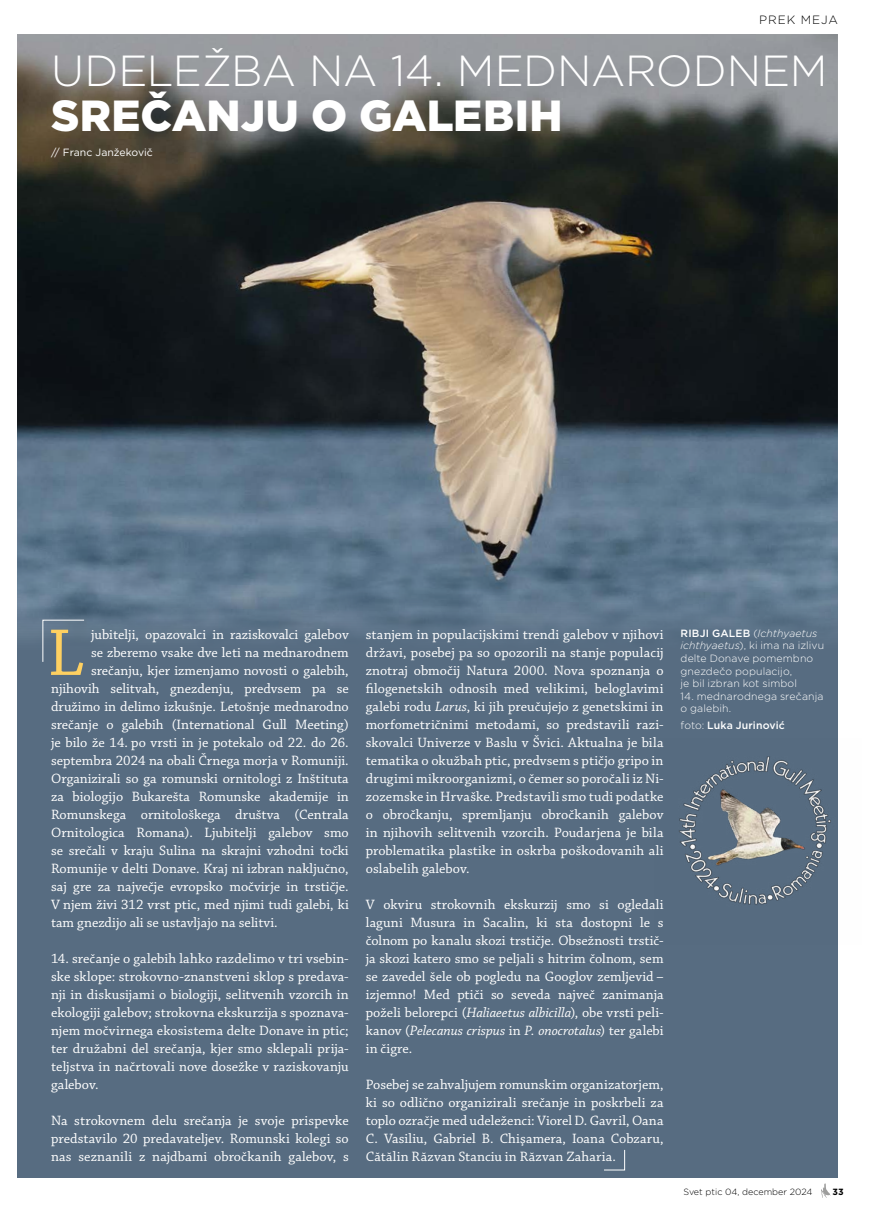
<style>
.page{position:relative;width:872px;height:1212px;background:#fff}
.page>*{position:absolute;margin:0;border:0;box-sizing:border-box;transform-origin:0 0}
.BODY_kapitelka{font:69.6px "Chaparral Pro";color:#fed061}
.NASLOV{font:300 43.5px/45px "Gotham";letter-spacing:-.01em;color:#fff}
.BODY{font:14.25px/18px "Chaparral Pro";letter-spacing:.01em;color:#fff;text-align:justify}
.BODY_kapitelka-2{font:14.25px "Chaparral Pro";color:#fff}
.PASICA_clanek{font:300 12px "Gotham";letter-spacing:.08em;color:#000}
.PODPIS_foto{font:300 10.5px/12.6px "Gotham";letter-spacing:.01em;color:#fff}
.PODPIS_foto-2{font:500 10.5px "Gotham";letter-spacing:.01em;color:#fff}
.avtor{font:10.5px "Gotham";color:#fff}
.t1{font:300 9px "Gotham";color:#000}
.t2{font:700 9px "Gotham";color:#000}
.s1{font-weight:900}
.s2{font-style:italic}
.s3{font-weight:500}
.s4{font-weight:300}
</style>
<div class="page">
<div style="left:17px;top:571px;width:821px;height:607px;background:#576c81"></div>
<img style="left:679px;top:756px;width:152px;height:149px">
<img style="left:17px;top:34px;width:821px;height:604px">
<svg style="left:42px;top:619px;width:43px;height:43px"></svg>
<svg style="left:604px;top:1149px;width:21px;height:21px"></svg>
<svg style="left:821px;top:1183px;width:9px;height:15px"></svg>
<p class="PASICA_clanek" style="left:759px;top:13px;width:80px">PREK MEJA</p>
<p class="NASLOV" style="left:51px;top:47px;width:778px">UDELEŽBA NA 14. MEDNARODNEM<br><span class="s1">SREČANJU O GALEBIH</span></p>
<p class="avtor" style="left:51px;top:145px;width:103px">// Franc Janžekovič</p>
<p class="BODY_kapitelka" style="left:48px;top:614px;width:38px">L</p>
<p class="BODY_kapitelka-2" style="left:91px;top:626px;width:259px">jubitelji, opazovalci in raziskovalci galebov</p>
<p class="BODY_kapitelka-2" style="left:91px;top:644px;width:259px">se zberemo vsake dve leti na mednarodnem</p>
<p class="BODY_kapitelka-2" style="left:91px;top:662px;width:259px">srečanju, kjer izmenjamo novosti o galebih,</p>
<p class="BODY_kapitelka-2" style="left:51px;top:680px;width:299px">njihovih selitvah, gnezdenju, predvsem pa se</p>
<p class="BODY_kapitelka-2" style="left:51px;top:698px;width:299px">družimo in delimo izkušnje. Letošnje mednarodno</p>
<p class="BODY_kapitelka-2" style="left:51px;top:716px;width:299px">srečanje o galebih (International Gull Meeting)</p>
<p class="BODY_kapitelka-2" style="left:51px;top:734px;width:299px">je bilo že 14. po vrsti in je potekalo od 22. do 26.</p>
<p class="BODY_kapitelka-2" style="left:51px;top:752px;width:299px">septembra 2024 na obali Črnega morja v Romuniji.</p>
<p class="BODY_kapitelka-2" style="left:51px;top:770px;width:299px">Organizirali so ga romunski ornitologi z Inštituta</p>
<p class="BODY_kapitelka-2" style="left:51px;top:788px;width:299px">za biologijo Bukarešta Romunske akademije in</p>
<p class="BODY_kapitelka-2" style="left:51px;top:806px;width:299px">Romunskega ornitološkega društva (Centrala</p>
<p class="BODY_kapitelka-2" style="left:51px;top:824px;width:299px">Ornitologica Romana). Ljubitelji galebov smo</p>
<p class="BODY_kapitelka-2" style="left:51px;top:842px;width:299px">se srečali v kraju Sulina na skrajni vzhodni točki</p>
<p class="BODY_kapitelka-2" style="left:51px;top:860px;width:299px">Romunije v delti Donave. Kraj ni izbran naključno,</p>
<p class="BODY_kapitelka-2" style="left:51px;top:878px;width:299px">saj gre za največje evropsko močvirje in trstičje.</p>
<p class="BODY_kapitelka-2" style="left:51px;top:896px;width:299px">V njem živi 312 vrst ptic, med njimi tudi galebi, ki</p>
<p class="BODY_kapitelka-2" style="left:51px;top:914px;width:228px">tam gnezdijo ali se ustavljajo na selitvi.</p>
<p class="BODY" style="left:51px;top:950px;width:299px">14. srečanje o galebih lahko razdelimo v tri vsebin&shy;ske sklope: strokovno-znanstveni sklop s predava&shy;nji in diskusijami o biologiji, selitvenih vzorcih in ekologiji galebov; strokovna ekskurzija s spoznava&shy;njem močvirnega ekosistema delte Donave in ptic; ter družabni del srečanja, kjer smo sklepali prija&shy;teljstva in načrtovali nove dosežke v raziskovanju galebov.</p>
<p class="BODY" style="left:51px;top:1112px;width:299px">Na strokovnem delu srečanja je svoje prispevke predstavilo 20 predavateljev. Romunski kolegi so nas seznanili z najdbami obročkanih galebov, s</p>
<p class="BODY" style="left:366px;top:626px;width:299px">stanjem in populacijskimi trendi galebov v njihovi državi, posebej pa so opozorili na stanje populacij znotraj območij Natura 2000. Nova spoznanja o filogenetskih odnosih med velikimi, beloglavimi galebi rodu <span class="s2">Larus</span>, ki jih preučujejo z genetskimi in morfometričnimi metodami, so predstavili razi&shy;skovalci Univerze v Baslu v Švici. Aktualna je bila tematika o okužbah ptic, predvsem s ptičjo gripo in drugimi mikroorganizmi, o čemer so poročali iz Ni&shy;zozemske in Hrvaške. Predstavili smo tudi podatke o obročkanju, spremljanju obročkanih galebov in njihovih selitvenih vzorcih. Poudarjena je bila problematika plastike in oskrba poškodovanih ali oslabelih galebov.</p>
<p class="BODY" style="left:366px;top:896px;width:299px">V okviru strokovnih ekskurzij smo si ogledali laguni Musura in Sacalin, ki sta dostopni le s čolnom po kanalu skozi trstičje. Obsežnosti trstič&shy;ja skozi katero smo se peljali s hitrim čolnom, sem se zavedel šele ob pogledu na Googlov zemljevid – izjemno! Med ptiči so seveda največ zanimanja poželi belorepci (<span class="s2">Haliaeetus albicilla</span>), obe vrsti peli&shy;kanov (<span class="s2">Pelecanus crispus</span> in <span class="s2">P. onocrotalus</span>) ter galebi in čigre.</p>
<p class="BODY" style="left:366px;top:1076px;width:299px">Posebej se zahvaljujem romunskim organizatorjem, ki so odlično organizirali srečanje in poskrbeli za toplo ozračje med udeleženci: Viorel D. Gavril, Oana C. Vasiliu, Gabriel B. Chişamera, Ioana Cobzaru, Cătălin Răzvan Stanciu in Răzvan Zaharia.</p>
<p class="PODPIS_foto" style="left:680px;top:626px;width:145px"><span class="s3">RIBJI GALEB</span> (<span class="s2">Ichthyaetus ichthyaetus</span>), ki ima na izlivu delte Donave pomembno gnezdečo populacijo,<br>je bil izbran kot simbol</p>
<p class="PODPIS_foto" style="left:680px;top:689px;width:144px">14. mednarodnega srečanja o galebih.</p>
<p class="PODPIS_foto-2" style="left:680px;top:719px;width:106px"><span class="s4">foto:</span> Luka Jurinović</p>
<p class="t1" style="left:683px;top:1185px;width:131px">Svet ptic 04, december 2024</p>
<p class="t2" style="left:832px;top:1185px;width:13px">33</p>
</div>
